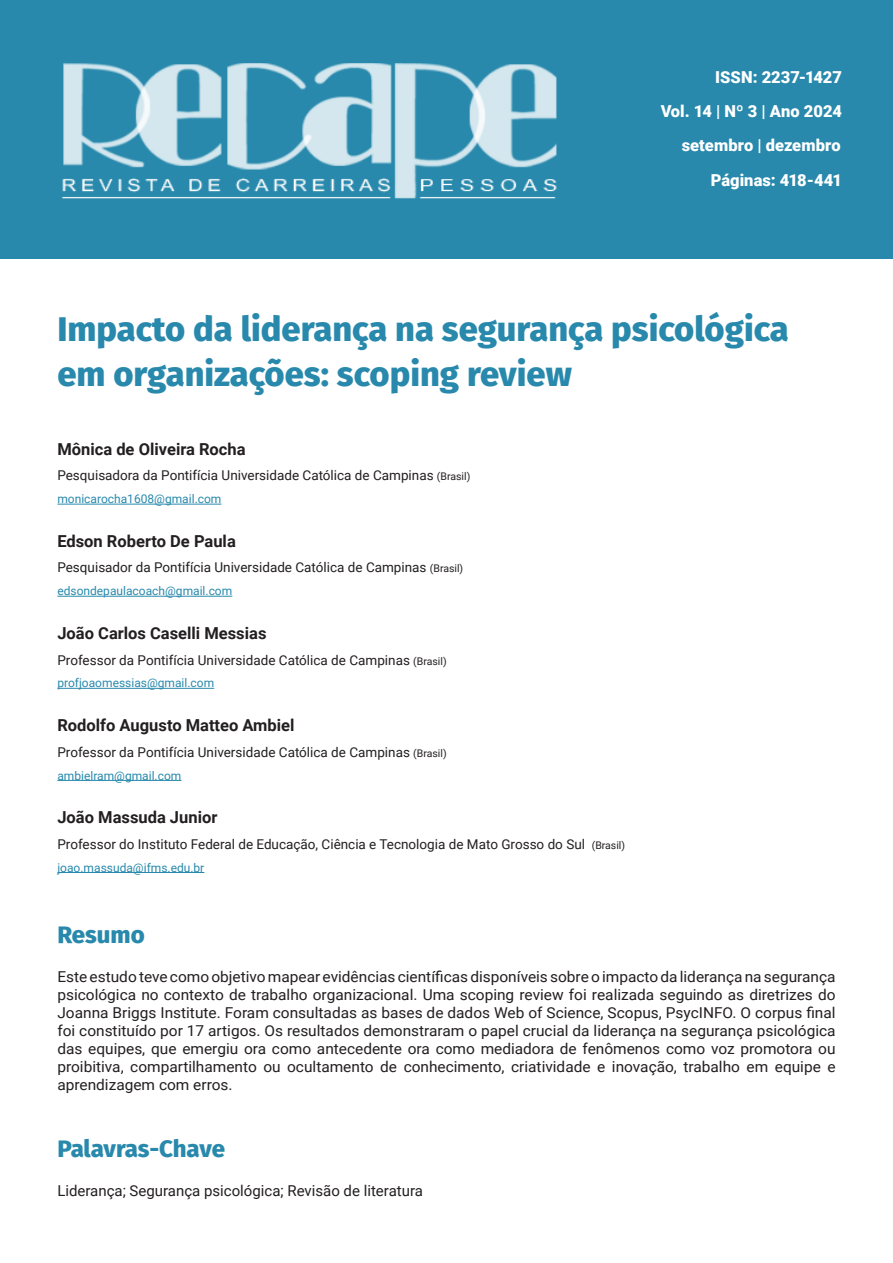
<style>
.page{position:relative;width:893px;height:1263px;background:#fff}
.page>*{position:absolute;margin:0;border:0;box-sizing:border-box;transform-origin:0 0}
.Colunas_-_Esquerda{font:800 34.5px/45px "Fira Sans";color:#2889ac}
.t1{font:800 24px "Fira Sans";letter-spacing:-.01em;color:#2889ac}
.t2{font:700 16.5px "Roboto";color:#231f20}
.Colunas_-_Esquerda-2{font:900 16.5px "Roboto";color:#fff}
.Resumo_-_Texto{font:15px/18px "Roboto";color:#231f20;text-align:justify}
.t3{font:13.5px "Roboto";color:#231f20}
.t4{font:12px "Roboto";color:#2889ac}
.s1{font-size:10.5px}
</style>
<div class="page">
<div style="left:0;top:0;width:893px;height:258px;background:#2889ac"></div>
<img style="left:62px;top:63px;width:495px;height:136px">
<hr style="left:57px;top:504px;width:164px;height:1px;background:#2889ac">
<hr style="left:57px;top:596px;width:175px;height:1px;background:#2889ac">
<hr style="left:57px;top:688px;width:157px;height:1px;background:#2889ac">
<hr style="left:57px;top:780px;width:124px;height:1px;background:#2889ac">
<hr style="left:57px;top:872px;width:147px;height:1px;background:#2889ac">
<p class="Colunas_-_Esquerda-2" style="left:715px;top:65px;width:128px">ISSN: 2237-1427</p>
<p class="Colunas_-_Esquerda-2" style="left:661px;top:99px;width:183px">Vol. 14 | Nº 3 | Ano 2024</p>
<p class="Colunas_-_Esquerda-2" style="left:682px;top:134px;width:160px">setembro | dezembro</p>
<p class="Colunas_-_Esquerda-2" style="left:711px;top:168px;width:133px">Páginas: 418-441</p>
<p class="Colunas_-_Esquerda" style="left:57px;top:303px;width:733px">Impacto da liderança na segurança psicológica em organizações: scoping review</p>
<p class="t2" style="left:57px;top:437px;width:190px">Mônica de Oliveira Rocha</p>
<p class="t3" style="left:57px;top:466px;width:414px">Pesquisadora da Pontifícia Universidade Católica de Campinas <span class="s1">(Brasil)</span></p>
<p class="t4" style="left:57px;top:491px;width:166px">monicarocha1608@gmail.com</p>
<p class="t2" style="left:57px;top:529px;width:180px">Edson Roberto De Paula</p>
<p class="t3" style="left:57px;top:558px;width:407px">Pesquisador da Pontifícia Universidade Católica de Campinas <span class="s1">(Brasil)</span></p>
<p class="t4" style="left:57px;top:583px;width:176px">edsondepaulacoach@gmail.com</p>
<p class="t2" style="left:57px;top:621px;width:211px">João Carlos Caselli Messias</p>
<p class="t3" style="left:57px;top:650px;width:391px">Professor da Pontifícia Universidade Católica de Campinas <span class="s1">(Brasil)</span></p>
<p class="t4" style="left:57px;top:675px;width:158px">profjoaomessias@gmail.com</p>
<p class="t2" style="left:57px;top:713px;width:239px">Rodolfo Augusto Matteo Ambiel</p>
<p class="t3" style="left:57px;top:742px;width:391px">Professor da Pontifícia Universidade Católica de Campinas <span class="s1">(Brasil)</span></p>
<p class="t4" style="left:57px;top:767px;width:125px">ambielram@gmail.com</p>
<p class="t2" style="left:57px;top:805px;width:161px">João Massuda Junior</p>
<p class="t3" style="left:57px;top:834px;width:569px">Professor do Instituto Federal de Educação, Ciência e Tecnologia de Mato Grosso do Sul <span class="s1">(Brasil)</span></p>
<p class="t4" style="left:57px;top:859px;width:148px">joao.massuda@ifms.edu.br</p>
<p class="t1" style="left:57px;top:913px;width:89px">Resumo</p>
<p class="Resumo_-_Texto" style="left:57px;top:967px;width:780px">Este estudo teve como objetivo mapear evidências científicas disponíveis sobre o impacto da liderança na segurança psicológica no contexto de trabalho organizacional. Uma scoping review foi realizada seguindo as diretrizes do Joanna Briggs Institute. Foram consultadas as bases de dados Web of Science, Scopus, PsycINFO. O corpus final foi constituído por 17 artigos. Os resultados demonstraram o papel crucial da liderança na segurança psicológica das equipes, que emergiu ora como antecedente ora como mediadora de fenômenos como voz promotora ou proibitiva, compartilhamento ou ocultamento de conhecimento, criatividade e inovação, trabalho em equipe e aprendizagem com erros.</p>
<p class="t1" style="left:57px;top:1128px;width:169px">Palavras-Chave</p>
<p class="Resumo_-_Texto" style="left:57px;top:1181px;width:367px">Liderança; Segurança psicológica; Revisão de literatura</p>
</div>
